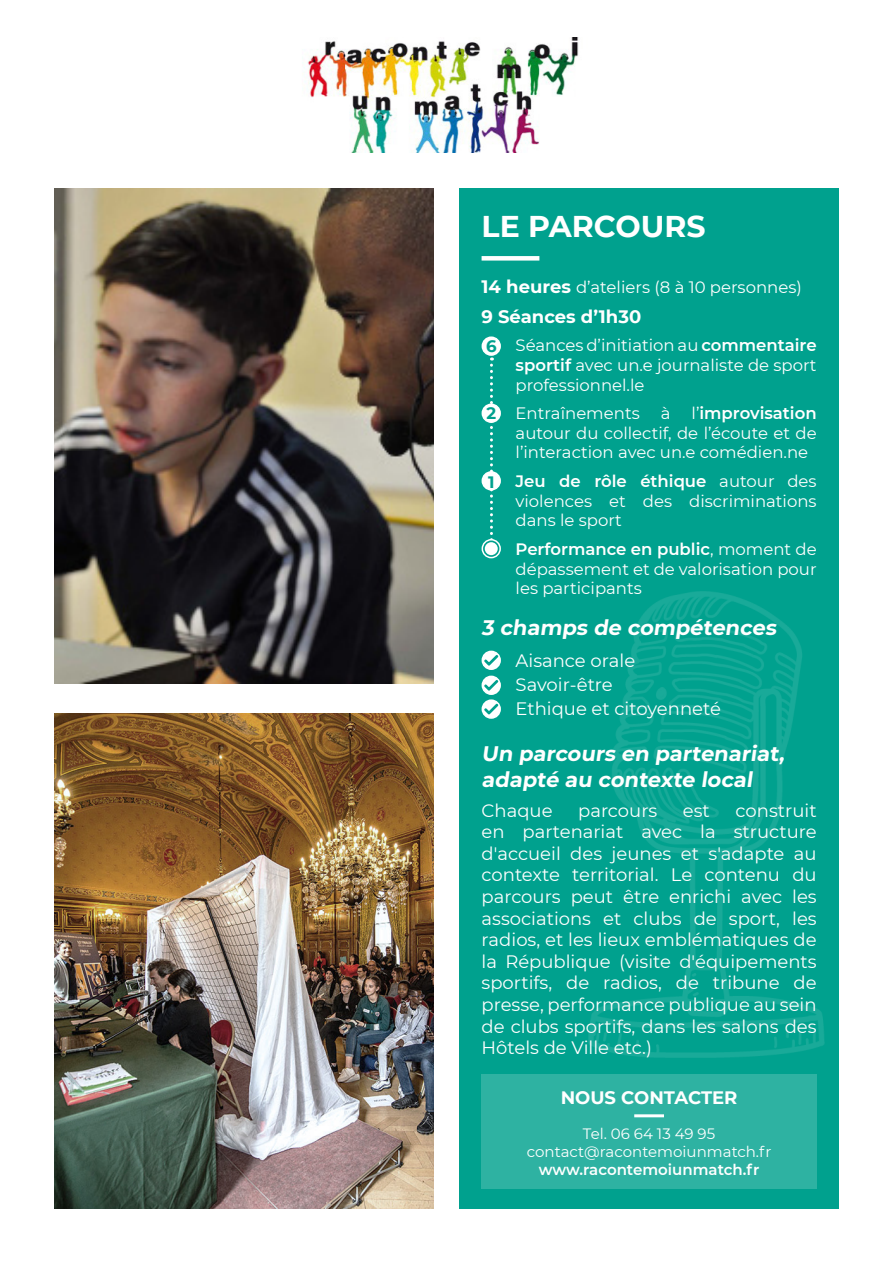
<style>
.page{position:relative;width:893px;height:1263px;background:#fff}
.page>*{position:absolute;margin:0;border:0;box-sizing:border-box;transform-origin:0 0}
.t1{font:700 30px "Montserrat";color:#fff}
.t2{font:700 21px/25.2px "Montserrat";color:#fff}
.t3{font:18px/21.6px "Montserrat";color:#fff;text-align:justify}
.t4{font:700 18px "Montserrat";color:#fff}
.t5{font:16.5px/19.8px "Montserrat";color:#fff;text-align:justify}
.t6{font:700 16.5px "Montserrat";color:#00a18e}
.t7{font:15px "Montserrat";color:#fff}
.t8{font:600 15px "Montserrat";color:#fff}
.s1{font-weight:700;font-size:18px}
.s2{font-weight:600}
</style>
<div class="page">
<img style="left:304px;top:37px;width:275px;height:115px">
<div style="left:459px;top:188px;width:380px;height:1021px;background:#00a18e"></div>
<img style="left:54px;top:188px;width:380px;height:496px">
<img style="left:54px;top:713px;width:380px;height:496px">
<div style="left:482px;top:1074px;width:335px;height:114px;background:#2eb2a2"></div>
<hr style="left:634px;top:1114px;width:30px;height:3px;background:#fff">
<div style="left:482px;top:256px;width:57px;height:5px;background:#fff"></div>
<div style="left:482px;top:651px;width:19px;height:19px;border:2px solid #fff;border-radius:50%"></div>
<div style="left:482px;top:676px;width:19px;height:19px;border:2px solid #fff;border-radius:50%"></div>
<div style="left:482px;top:700px;width:18px;height:18px;background:#fff;border-radius:50%"></div>
<div style="left:482px;top:699px;width:19px;height:20px;border:2px solid #fff;border-radius:50%"></div>
<svg style="left:483px;top:654px;width:17px;height:13px"></svg>
<svg style="left:483px;top:679px;width:17px;height:13px"></svg>
<svg style="left:483px;top:703px;width:17px;height:13px"></svg>
<div style="left:482px;top:337px;width:18px;height:18px;background:#fff;border-radius:50%"></div>
<div style="left:482px;top:336px;width:19px;height:20px;border:2px solid #fff;border-radius:50%"></div>
<svg style="left:490px;top:357px;width:3px;height:182px"></svg>
<div style="left:482px;top:404px;width:18px;height:18px;background:#fff;border-radius:50%"></div>
<div style="left:482px;top:404px;width:19px;height:19px;border:2px solid #fff;border-radius:50%"></div>
<div style="left:482px;top:472px;width:18px;height:18px;background:#fff;border-radius:50%"></div>
<div style="left:482px;top:471px;width:19px;height:19px;border:2px solid #fff;border-radius:50%"></div>
<svg style="left:482px;top:540px;width:18px;height:18px"></svg>
<div style="left:482px;top:539px;width:19px;height:19px;border:2px solid #fff;border-radius:50%"></div>
<div style="left:485px;top:542px;width:13px;height:13px;background:#fff;border-radius:50%"></div>
<img style="left:589px;top:591px;width:236px;height:466px">
<p class="t1" style="left:482px;top:205px;width:226px">LE PARCOURS</p>
<p class="t5" style="left:482px;top:276px;width:322px"><span class="s1">14 heures</span> d’ateliers (8 à 10 personnes)</p>
<p class="t4" style="left:482px;top:303px;width:161px">9 Séances d’1h30</p>
<p class="t5" style="left:516px;top:335px;width:303px">Séances d’initiation au <span class="s2">commentaire sportif</span> avec un.e journaliste de sport professionnel.le</p>
<p class="t5" style="left:516px;top:402px;width:126px">Entraînements</p>
<p class="t5" style="left:661px;top:402px;width:11px">à</p>
<p class="t6" style="left:486px;top:334px;width:12px">6</p>
<p class="t5" style="left:516px;top:402px;width:303px;text-indent:176px">l’<span class="s2">improvisation </span>autour du collectif, de l’écoute et de l’interaction avec un.e comédien.ne</p>
<p class="t5" style="left:516px;top:470px;width:303px"><span class="s2">Jeu de rôle éthique</span> autour des violences et des discriminations dans le sport</p>
<p class="t5" style="left:516px;top:538px;width:303px"><span class="s2">Performance en public</span>, moment de dépassement et de valorisation pour les participants</p>
<p class="t6" style="left:486px;top:402px;width:11px">2</p>
<p class="t6" style="left:488px;top:470px;width:8px">1</p>
<p class="t2" style="left:482px;top:613px;width:300px">3 champs de compétences</p>
<p class="t3" style="left:516px;top:649px;width:121px">Aisance orale</p>
<p class="t3" style="left:516px;top:673px;width:99px">Savoir-être</p>
<p class="t3" style="left:516px;top:697px;width:207px">Ethique et citoyenneté</p>
<p class="t2" style="left:482px;top:740px;width:308px">Un parcours en partenariat, adapté au contexte local</p>
<p class="t3" style="left:482px;top:799px;width:72px">Chaque</p>
<p class="t3" style="left:578px;top:799px;width:81px">parcours</p>
<p class="t3" style="left:683px;top:799px;width:28px">est</p>
<p class="t3" style="left:482px;top:799px;width:337px;text-indent:254px">construit en partenariat avec la structure d'accueil des jeunes et s'adapte au contexte territorial. Le contenu du parcours peut être enrichi avec les associations et clubs de sport, les radios, et les lieux emblématiques de la République (visite d'équipements sportifs, de radios, de tribune de presse, performance publique au sein de clubs sportifs, dans les salons des Hôtels de Ville etc.)</p>
<p class="t4" style="left:561px;top:1085px;width:178px">NOUS CONTACTER</p>
<p class="t7" style="left:583px;top:1124px;width:134px">Tel. 06 64 13 49 95</p>
<p class="t7" style="left:527px;top:1142px;width:246px">contact@racontemoiunmatch.fr</p>
<p class="t8" style="left:539px;top:1159px;width:222px">www.racontemoiunmatch.fr</p>
</div>
